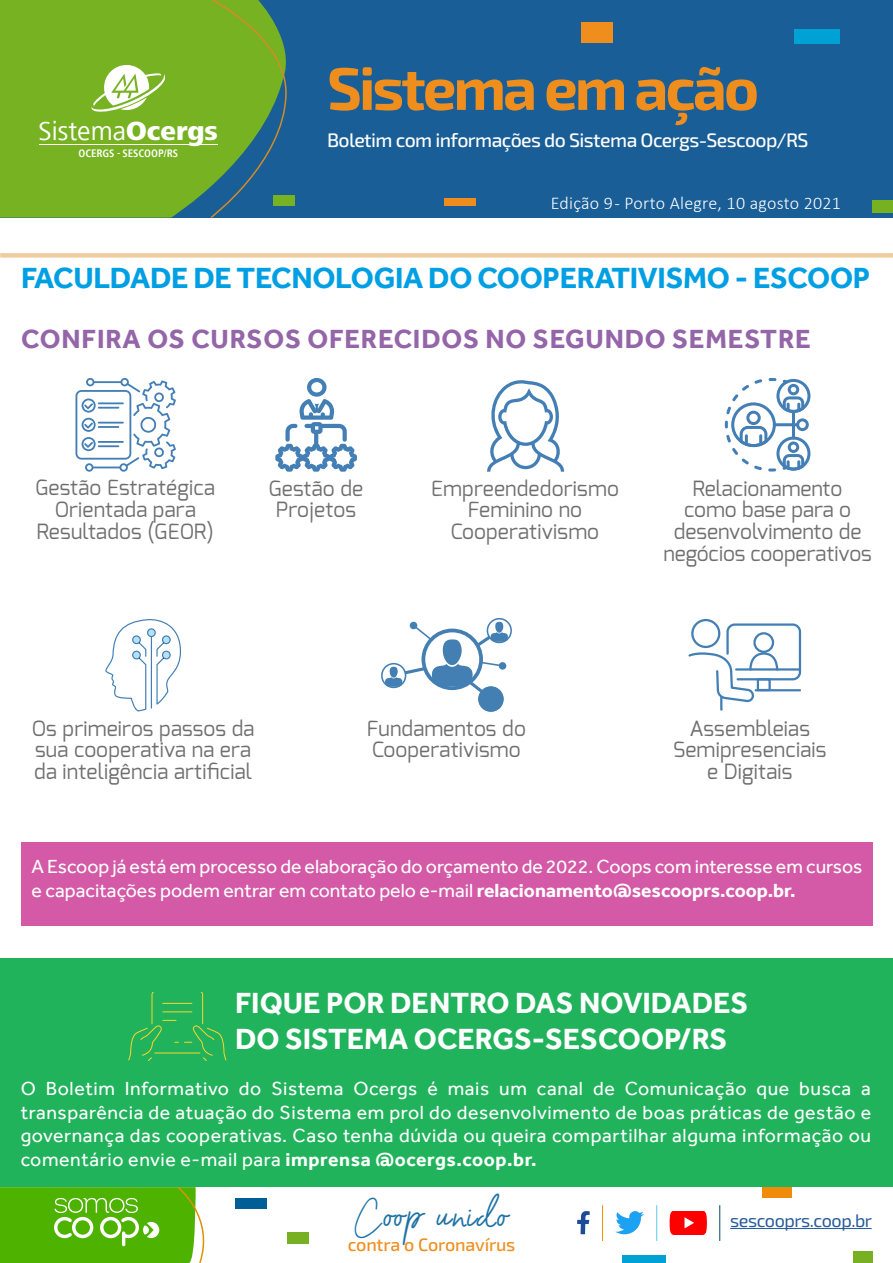
<style>
.page{position:relative;width:893px;height:1263px;background:#fff}
.page>*{position:absolute;margin:0;border:0;box-sizing:border-box;transform-origin:0 0}
.t1{font:700 60px "Exo 2";letter-spacing:-.05em;color:#ef8e1d}
.t2{font:36px "Barcelony";letter-spacing:.065em;color:#1d72a5}
.t3{font:700 30px/36px "Effra";color:#fff}
.t4{font:700 30px "Effra";letter-spacing:-.01em;color:#009fe3}
.t5{font:27.3px "Frutiger Next LT";color:#fff}
.t6{font:700 27px "Effra";letter-spacing:.03em;color:#9465a8}
.t7{font:21px/21.8px "Exo";letter-spacing:.01em;color:#6f6f6f;text-align:center}
.t8{font:19.5px/23.4px "Effra";color:#fff;text-align:justify}
.t9{font:500 19.5px "Exo 2";letter-spacing:-.03em;color:#fff}
.t10{font:300 18px "Calibri";letter-spacing:.015em;color:#fff}
.t11{font:500 18px "Exo 2";letter-spacing:-.01em;color:#ef8e1d}
.t12{font:18px "Exo 2";letter-spacing:-.025em;color:#275b9b}
.t13{font:700 condensed 11.25px "Frutiger Next LT";color:#fff}
.s1{font-weight:800}
.s2{font-weight:700}
.s3{font-size:28.5px}
</style>
<div class="page">
<div style="left:0;top:0;width:893px;height:218px;background:#195e97"></div>
<div style="left:0;top:0;width:210px;height:218px;background:#77b222"></div>
<div style="left:273px;top:195px;width:22px;height:11px;background:#77b222"></div>
<div style="left:444px;top:198px;width:32px;height:8px;background:#ee8c1d"></div>
<div style="left:873px;top:201px;width:20px;height:12px;background:#76b121"></div>
<div style="left:581px;top:22px;width:31px;height:21px;background:#ef8e1d"></div>
<div style="left:795px;top:29px;width:45px;height:15px;background:#00a1d5"></div>
<svg style="left:210px;top:0;width:77px;height:218px"></svg>
<div style="left:236px;top:1198px;width:31px;height:10px;background:#005e96"></div>
<div style="left:287px;top:1232px;width:21px;height:12px;background:#77b023"></div>
<div style="left:622px;top:1255px;width:44px;height:8px;background:#00a1d5"></div>
<div style="left:762px;top:1187px;width:30px;height:11px;background:#f18c0a"></div>
<div style="left:853px;top:1251px;width:20px;height:12px;background:#77b023"></div>
<hr style="left:602px;top:1205px;width:1px;height:36px;background:#f29405">
<hr style="left:656px;top:1205px;width:1px;height:36px;background:#59c9ed">
<hr style="left:719px;top:1205px;width:1px;height:36px;background:#084570">
<div style="left:0;top:253px;width:893px;height:5px;background:#f0cda1"></div>
<svg style="left:577px;top:1211px;width:13px;height:23px"></svg>
<svg style="left:615px;top:1211px;width:29px;height:23px"></svg>
<svg style="left:91px;top:65px;width:75px;height:48px;background:#add17b"></svg>
<hr style="left:39px;top:144px;width:179px;height:1px;background:#fff">
<div style="left:691px;top:619px;width:29px;height:29px;border:2px solid #437fb5;border-radius:50%"></div>
<svg style="left:688px;top:622px;width:113px;height:89px"></svg>
<svg style="left:487px;top:380px;width:77px;height:92px"></svg>
<svg style="left:381px;top:618px;width:131px;height:94px"></svg>
<svg style="left:76px;top:378px;width:100px;height:94px"></svg>
<svg style="left:275px;top:378px;width:82px;height:94px"></svg>
<svg style="left:105px;top:619px;width:76px;height:93px"></svg>
<svg style="left:725px;top:378px;width:85px;height:93px"></svg>
<hr style="left:792px;top:410px;width:3px;height:30px;background:#437fb5;border-radius:2px">
<hr style="left:730px;top:1228px;width:142px;height:1px;background:#275b9b">
<svg style="left:0;top:1187px;width:205px;height:76px;background:#65bb1f"></svg>
<svg style="left:670px;top:1211px;width:37px;height:23px"></svg>
<div style="left:0;top:958px;width:893px;height:229px;background:#20b35b"></div>
<svg style="left:128px;top:992px;width:99px;height:69px"></svg>
<div style="left:21px;top:842px;width:852px;height:83px;background:#d459a7"></div>
<h3 class="t5" style="left:39px;top:116px;width:181px">Sistema<span class="s1">Ocergs</span></h3>
<p class="t13" style="left:78px;top:147px;width:101px">OCERGS - SESCOOP/RS</p>
<h1 class="t1" style="left:327px;top:53px;width:434px">Sistema em ação</h1>
<p class="t9" style="left:327px;top:129px;width:483px">Boletim com informações do Sistema Ocergs-Sescoop/RS</p>
<p class="t10" style="left:551px;top:192px;width:292px">Edição 9 - Porto Alegre, 10 agosto 2021</p>
<h3 class="t4" style="left:21px;top:260px;width:850px">FACULDADE DE TECNOLOGIA DO COOPERATIVISMO - ESCOOP</h3>
<h3 class="t6" style="left:21px;top:323px;width:791px">CONFIRA OS CURSOS OFERECIDOS NO SEGUNDO SEMESTRE</h3>
<p class="t7" style="left:35px;top:477px;width:181px">Gestão Estratégica<br>Orientada para<br>Resultados (GEOR)</p>
<p class="t7" style="left:269px;top:477px;width:96px">Gestão de<br>Projetos</p>
<p class="t7" style="left:431px;top:477px;width:189px">Empreendedorismo<br>Feminino no<br>Cooperativismo</p>
<p class="t7" style="left:664px;top:477px;width:210px">Relacionamento<br>como base para o desenvolvimento de negócios cooperativos</p>
<p class="t7" style="left:32px;top:717px;width:224px;text-align:left">Os primeiros passos da sua cooperativa na era da inteligência artificial</p>
<p class="t7" style="left:367px;top:717px;width:161px;text-align:left">Fundamentos do<br>Cooperativismo</p>
<p class="t7" style="left:673px;top:717px;width:155px">Assembleias<br>Semipresenciais e Digitais</p>
<p class="t8" style="left:32px;top:854px;width:832px;line-height:24px">A Escoop já está em processo de elaboração do orçamento de 2022. Coops com interesse em cursos e capacitações podem entrar em contato pelo e-mail <span class="s2">relacionamento@sescooprs.coop.br.</span></p>
<h3 class="t3" style="left:235px;top:984px;width:514px">FIQUE POR DENTRO DAS NOVIDADES<br>DO SISTEMA OCERGS-SESCOOP/RS</h3>
<p class="t8" style="left:21px;top:1077px;width:852px">O Boletim Informativo do Sistema Ocergs é mais um canal de Comunicação que busca a transparência de atuação do Sistema em prol do desenvolvimento de boas práticas de gestão e governança das cooperativas. Caso tenha dúvida ou queira compartilhar alguma informação ou comentário envie e-mail para <span class="s2">imprensa @ocergs.coop.br.</span></p>
<h2 class="t2" style="left:353px;top:1191px;width:156px"><span class="s3">C</span>oop unido</h2>
<p class="t11" style="left:348px;top:1234px;width:169px">contra o Coronavírus</p>
<p class="t12" style="left:730px;top:1210px;width:143px">sescooprs.coop.br</p>
</div>
